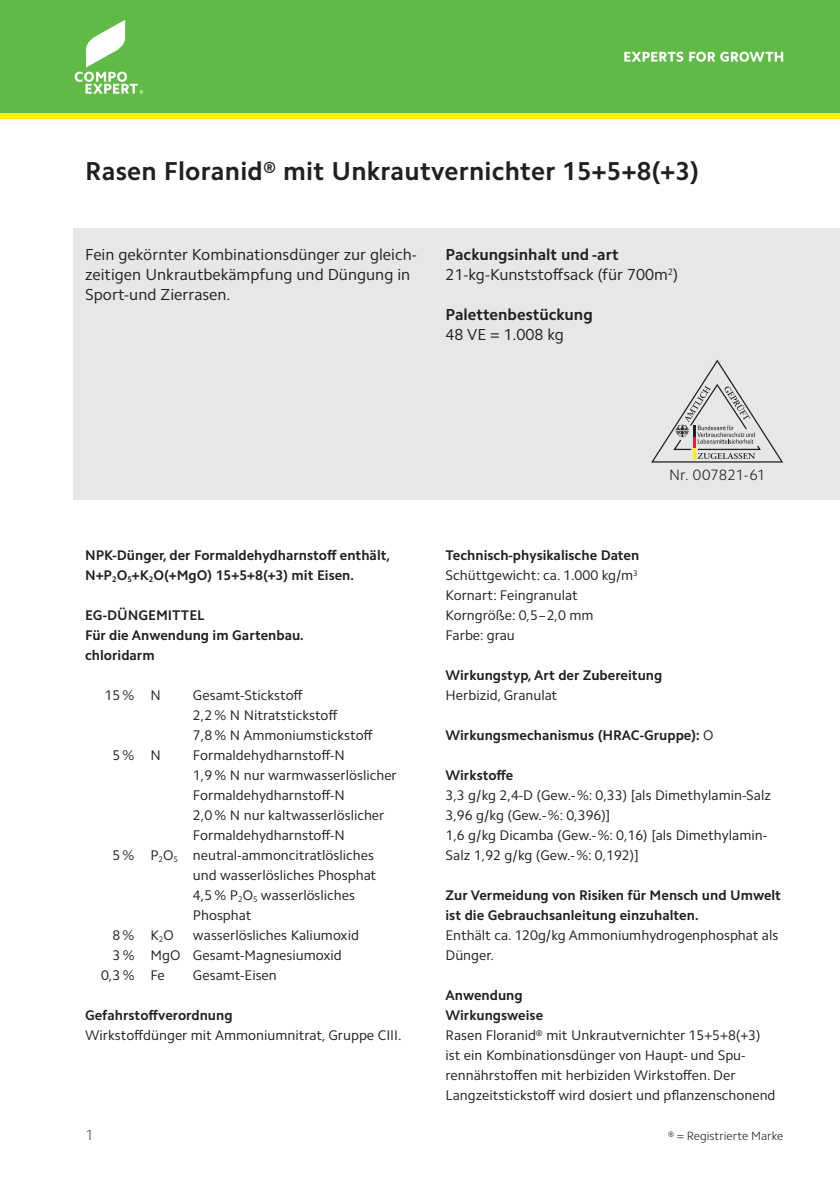
<style>
.page{position:relative;width:840px;height:1191px;background:#fff}
.page>*{position:absolute;margin:0;border:0;box-sizing:border-box;transform-origin:0 0}
.t1{font:700 26px "Camphor Pro";letter-spacing:.01em;color:#231f20}
.t2{font:16px/20px "Camphor Pro";color:#231f20}
.t3{font:700 16px "Camphor Pro";color:#231f20}
.t4{font:300 15px "Camphor Pro";letter-spacing:-.005em;color:#231f20}
.t5{font:300 15px "Camphor Pro";color:#57585a}
.t6{font:14px/20px "Camphor Pro";color:#231f20}
.t7{font:700 14px/20px "Camphor Pro";color:#231f20}
.t8{font:300 12px "Camphor Pro";color:#231f20}
.s1{font-weight:700}
.s2{font-weight:400}
</style>
<div class="page">
<div style="left:74px;top:228px;width:765px;height:272px;background:#e6e7e9"></div>
<svg style="left:651px;top:359px;width:132px;height:104px"></svg>
<div style="left:0;top:0;width:839px;height:113px;background:#60bb46"></div>
<div style="left:0;top:113px;width:839px;height:6px;background:#fff101"></div>
<svg style="left:75px;top:20px;width:68px;height:74px"></svg>
<svg style="left:624px;top:52px;width:158px;height:10px"></svg>
<h1 class="t1" style="left:85px;top:156px;width:615px">Rasen Floranid® mit Unkrautvernichter 15+5+8(+3)</h1>
<p class="t2" style="left:85px;top:244px;width:333px">Fein gekörnter Kombinationsdünger zur gleich&shy;zeitigen Unkrautbekämpfung und Düngung in<br>Sport-und Zierrasen.</p>
<p class="t2" style="left:445px;top:244px;width:234px"><span class="s1">Packungsinhalt und -art<br></span>21-kg-Kunststoffsack (für 700m<sup>2</sup>)</p>
<p class="t3" style="left:445px;top:305px;width:149px">Palettenbestückung</p>
<p class="t2" style="left:445px;top:324px;width:120px">48 VE = 1.008 kg</p>
<p class="t7" style="left:85px;top:545px;width:306px">NPK-Dünger, der Formaldehydharnstoff enthält,<br>N+P<sub>2</sub>O<sub>5</sub>+K<sub>2</sub>O(+MgO) 15+5+8(+3) mit Eisen.</p>
<p class="t7" style="left:85px;top:605px;width:220px">EG-DÜNGEMITTEL<br>Für die Anwendung im Gartenbau. chloridarm</p>
<p class="t6" style="left:104px;top:685px;width:58px">15% N</p>
<p class="t6" style="left:193px;top:685px;width:181px">Gesamt-Stickstoff<br>2,2 % N Nitratstickstoff<br>7,8 % N Ammoniumstickstoff</p>
<p class="t6" style="left:112px;top:745px;width:50px">5% N</p>
<p class="t6" style="left:193px;top:745px;width:153px">Formaldehydharnstoff-N</p>
<p class="t6" style="left:193px;top:765px;width:205px">1,9 % N nur warmwasserlöslicher</p>
<p class="t6" style="left:193px;top:785px;width:153px">Formaldehydharnstoff-N</p>
<p class="t6" style="left:193px;top:805px;width:193px">2,0 % N nur kaltwasserlöslicher</p>
<p class="t6" style="left:193px;top:825px;width:153px">Formaldehydharnstoff-N</p>
<p class="t6" style="left:112px;top:845px;width:263px">5 % P<sub>2</sub>O<sub>5</sub> neutral-ammoncitratlösliches</p>
<p class="t6" style="left:193px;top:865px;width:185px">und wasserlösliches Phosphat</p>
<p class="t6" style="left:193px;top:885px;width:163px">4,5 % P<sub>2</sub>O<sub>5</sub> wasserlösliches</p>
<p class="t6" style="left:193px;top:905px;width:60px">Phosphat</p>
<p class="t6" style="left:112px;top:925px;width:63px">8 % K<sub>2</sub>O</p>
<p class="t6" style="left:193px;top:925px;width:167px">wasserlösliches Kaliumoxid</p>
<p class="t6" style="left:112px;top:945px;width:231px">3 % MgO Gesamt-Magnesiumoxid</p>
<p class="t6" style="left:101px;top:965px;width:65px">0,3 % Fe</p>
<p class="t6" style="left:193px;top:965px;width:85px">Gesamt-Eisen</p>
<p class="t7" style="left:85px;top:1005px;width:149px">Gefahrstoffverordnung</p>
<p class="t6" style="left:85px;top:1025px;width:318px">Wirkstoffdünger mit Ammoniumnitrat, Gruppe CIII.</p>
<p class="t4" style="left:668px;top:466px;width:98px">Nr. 007821-61</p>
<p class="t6" style="left:445px;top:545px;width:195px"><span class="s1">Technisch-physikalische Daten<br></span>Schüttgewicht: ca. 1.000 kg/m<sup>3<br></sup>Kornart: Feingranulat<br>Korngröße: 0,5–2,0 mm<br>Farbe: grau</p>
<p class="t7" style="left:445px;top:665px;width:218px">Wirkungstyp, Art der Zubereitung</p>
<p class="t6" style="left:445px;top:685px;width:113px">Herbizid, Granulat</p>
<p class="t7" style="left:445px;top:725px;width:269px">Wirkungsmechanismus (HRAC-Gruppe): <span class="s2">O</span></p>
<p class="t7" style="left:445px;top:765px;width:69px">Wirkstoffe</p>
<p class="t6" style="left:445px;top:785px;width:327px">3,3 g/kg 2,4-D (Gew.-%: 0,33) [als Dimethylamin-Salz 3,96 g/kg (Gew.-%: 0,396)]<br>1,6 g/kg Dicamba (Gew.-%: 0,16) [als Dimethylamin-Salz 1,92 g/kg (Gew.-%: 0,192)]</p>
<p class="t7" style="left:445px;top:885px;width:337px">Zur Vermeidung von Risiken für Mensch und Umwelt ist die Gebrauchsanleitung einzuhalten.</p>
<p class="t6" style="left:445px;top:925px;width:334px">Enthält ca. 120g/kg Ammoniumhydrogenphosphat als<br>Dünger.</p>
<p class="t7" style="left:445px;top:985px;width:99px">Anwendung<br>Wirkungsweise</p>
<p class="t6" style="left:445px;top:1025px;width:331px">Rasen Floranid® mit Unkrautvernichter 15+5+8(+3) ist ein Kombinationsdünger von Haupt- und Spu&shy;rennährstoffen mit herbiziden Wirkstoffen. Der Langzeitstickstoff wird dosiert und pflanzenschonend</p>
<p class="t5" style="left:85px;top:1126px;width:18px">62</p>
<p class="t8" style="left:667px;top:1129px;width:117px">® = Registrierte Marke</p>
<p class="t5" style="left:85px;top:1126px;width:10px">1</p>
</div>
